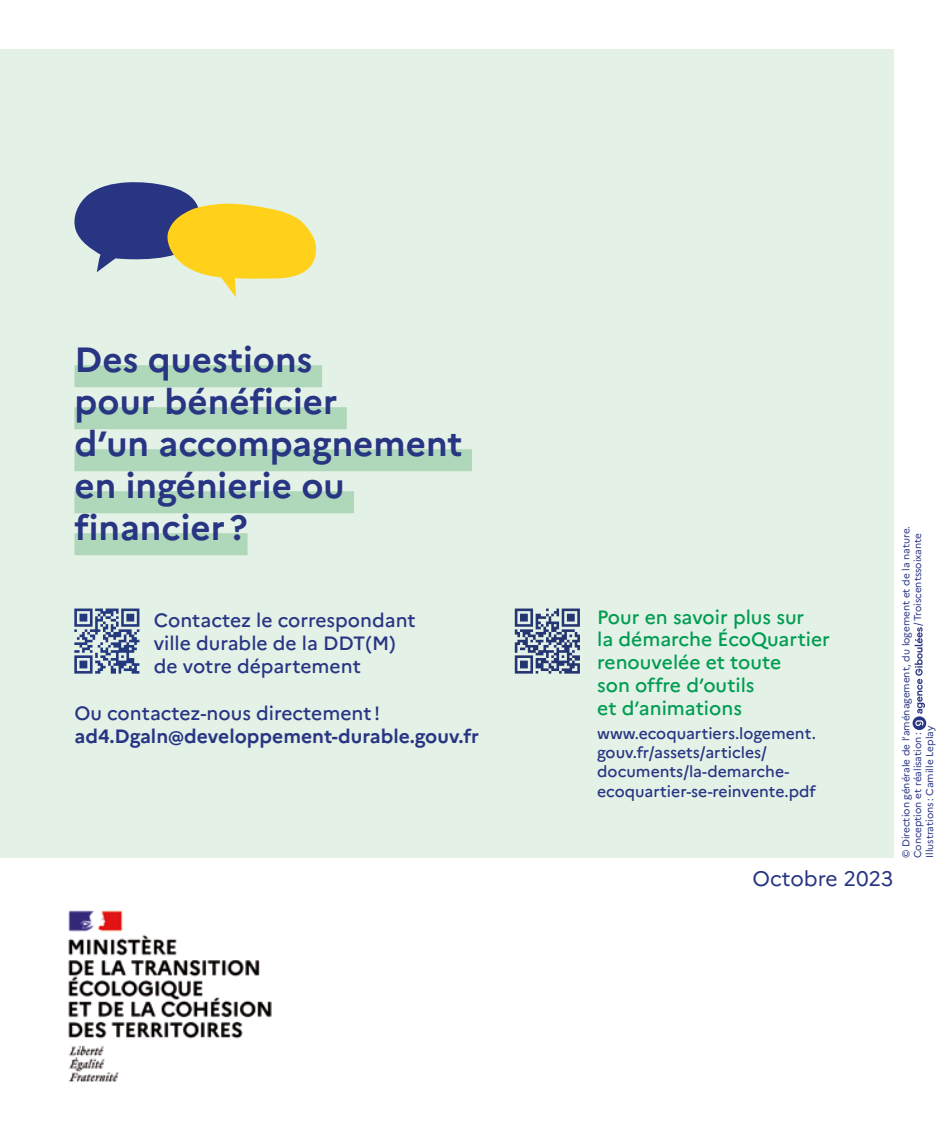
<style>
.page{position:relative;width:943px;height:1141px;background:#fff}
.page>*{position:absolute;margin:0;border:0;box-sizing:border-box;transform-origin:0 0}
.t1{font:700 35px/42px "Marianne";color:#283583}
.t2{font:21px "Marianne";color:#283583}
.t3{font:500 19.25px/22.8px "Marianne";color:#283583}
.t4{font:500 19.25px/22.8px "Marianne";color:#009c51}
.t5{font:700 19.25px "Marianne";color:#283583}
.t6{font:500 15.75px/19.2px "Marianne";color:#283583}
.t7{font:9.97px/11.9px "Marianne";color:#283583}
</style>
<div class="page">
<svg style="left:914px;top:627px;width:11px;height:87px"></svg>
<svg style="left:912px;top:716px;width:14px;height:14px"></svg>
<svg style="left:915px;top:720px;width:8px;height:6px"></svg>
<div style="left:0;top:50px;width:893px;height:808px;background:#e3f1e6"></div>
<img style="left:68px;top:910px;width:204px;height:172px">
<div style="left:74px;top:365px;width:248px;height:22px;background:#afd7b9"></div>
<div style="left:74px;top:407px;width:273px;height:22px;background:#afd7b9"></div>
<div style="left:74px;top:449px;width:398px;height:22px;background:#afd7b9"></div>
<div style="left:74px;top:491px;width:280px;height:22px;background:#afd7b9"></div>
<div style="left:74px;top:533px;width:173px;height:22px;background:#afd7b9"></div>
<svg style="left:74px;top:182px;width:242px;height:115px"></svg>
<svg style="left:74px;top:609px;width:65px;height:65px"></svg>
<svg style="left:515px;top:609px;width:65px;height:65px"></svg>
<h1 class="t1" style="left:74px;top:339px;width:389px">Des questions<br>pour bénéficier<br>d’un accompagnement en ingénierie ou financier?</h1>
<h3 class="t3" style="left:154px;top:609px;width:263px">Contactez le correspondant ville durable de la DDT(M) de votre département</h3>
<h3 class="t3" style="left:74px;top:702px;width:307px">Ou contactez-nous directement !</h3>
<h3 class="t5" style="left:74px;top:725px;width:406px">ad4.Dgaln@developpement-durable.gouv.fr</h3>
<h3 class="t4" style="left:597px;top:605px;width:234px">Pour en savoir plus sur<br>la démarche ÉcoQuartier renouvelée et toute<br>son offre d’outils<br>et d’animations</h3>
<h3 class="t6" style="left:597px;top:724px;width:220px">www.ecoquartiers.logement. gouv.fr/assets/articles/ documents/la-demarche&shy;ecoquartier-se-reinvente.pdf</h3>
<h2 class="t2" style="left:752px;top:865px;width:142px">Octobre 2023</h2>
<p class="t7" style="left:899px;top:858px;width:334px;rotate:-90deg">© Direction générale de l’aménagement, du logement et de la nature.<br>Conception et réalisation:</p>
<p class="t7" style="left:911px;top:626px;width:95px;rotate:-90deg">/Troiscentssoixante</p>
<p class="t7" style="left:923px;top:858px;width:134px;rotate:-90deg">Illustrations : Camille Leplay</p>
</div>
